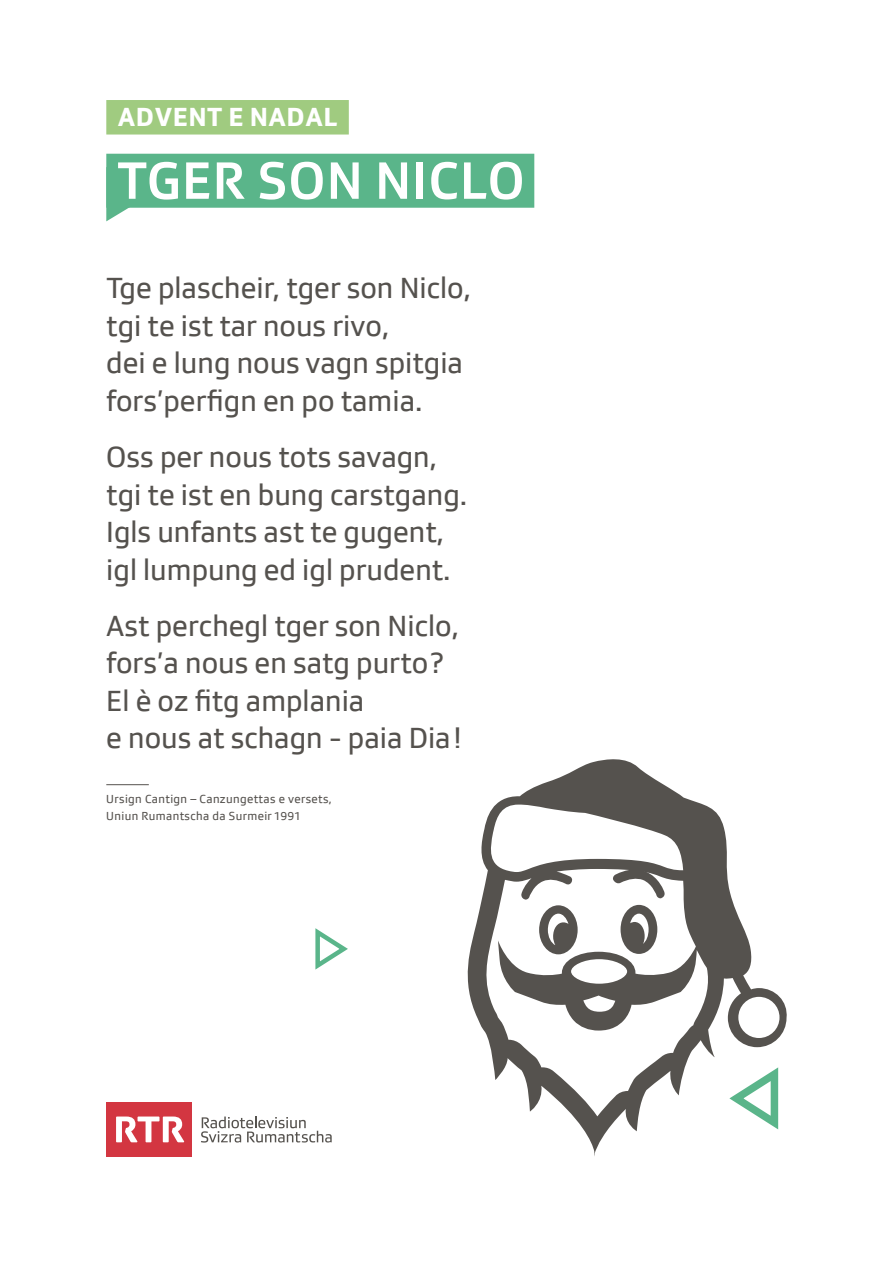
<style>
.page{position:relative;width:893px;height:1263px;background:#fff}
.page>*{position:absolute;margin:0;border:0;box-sizing:border-box;transform-origin:0 0}
.t1{font:500 54px "SRGSSR Type";letter-spacing:.02em;color:#fff}
.t2{font:30px/37.5px "SRGSSR Type";color:#55524e}
.t3{font:700 27px "SRGSSR Type";letter-spacing:.02em;color:#fff}
.t4{font:12px/16.5px "SRGSSR Type";letter-spacing:.03em;color:#55524e}
</style>
<div class="page">
<svg style="left:467px;top:759px;width:320px;height:397px"></svg>
<svg style="left:315px;top:928px;width:33px;height:42px"></svg>
<svg style="left:722px;top:1060px;width:63px;height:73px"></svg>
<svg style="left:106px;top:208px;width:23px;height:13px"></svg>
<div style="left:106px;top:1102px;width:86px;height:55px;background:#d33641"></div>
<svg style="left:116px;top:1116px;width:69px;height:26px"></svg>
<svg style="left:201px;top:1116px;width:131px;height:26px"></svg>
<hr style="left:106px;top:784px;width:43px;height:1px;background:#55524e">
<div style="left:106px;top:100px;width:243px;height:35px;background:#a0cb80"></div>
<div style="left:106px;top:154px;width:428px;height:54px;background:#5ab58a"></div>
<p class="t3" style="left:118px;top:101px;width:222px">ADVENT E NADAL</p>
<h1 class="t1" style="left:117px;top:149px;width:409px">TGER SON NICLO</h1>
<p class="t2" style="left:106px;top:269px;width:366px">Tge plascheir, tger son Niclo, tgi te ist tar nous rivo,<br>dei e lung nous vagn spitgia fors’perfign en po tamia.</p>
<p class="t2" style="left:106px;top:438px;width:362px">Oss per nous tots savagn, tgi te ist en bung carstgang.<br>Igls unfants ast te gugent, igl lumpung ed igl prudent.</p>
<p class="t2" style="left:106px;top:607px;width:357px">Ast perchegl tger son Niclo, fors’a nous en satg purto?<br>El è oz fitg amplania<br>e nous at schagn - paia Dia!</p>
<p class="t4" style="left:106px;top:791px;width:227px">Ursign Cantign – Canzungettas e versets,<br>Uniun Rumantscha da Surmeir 1991</p>
</div>
